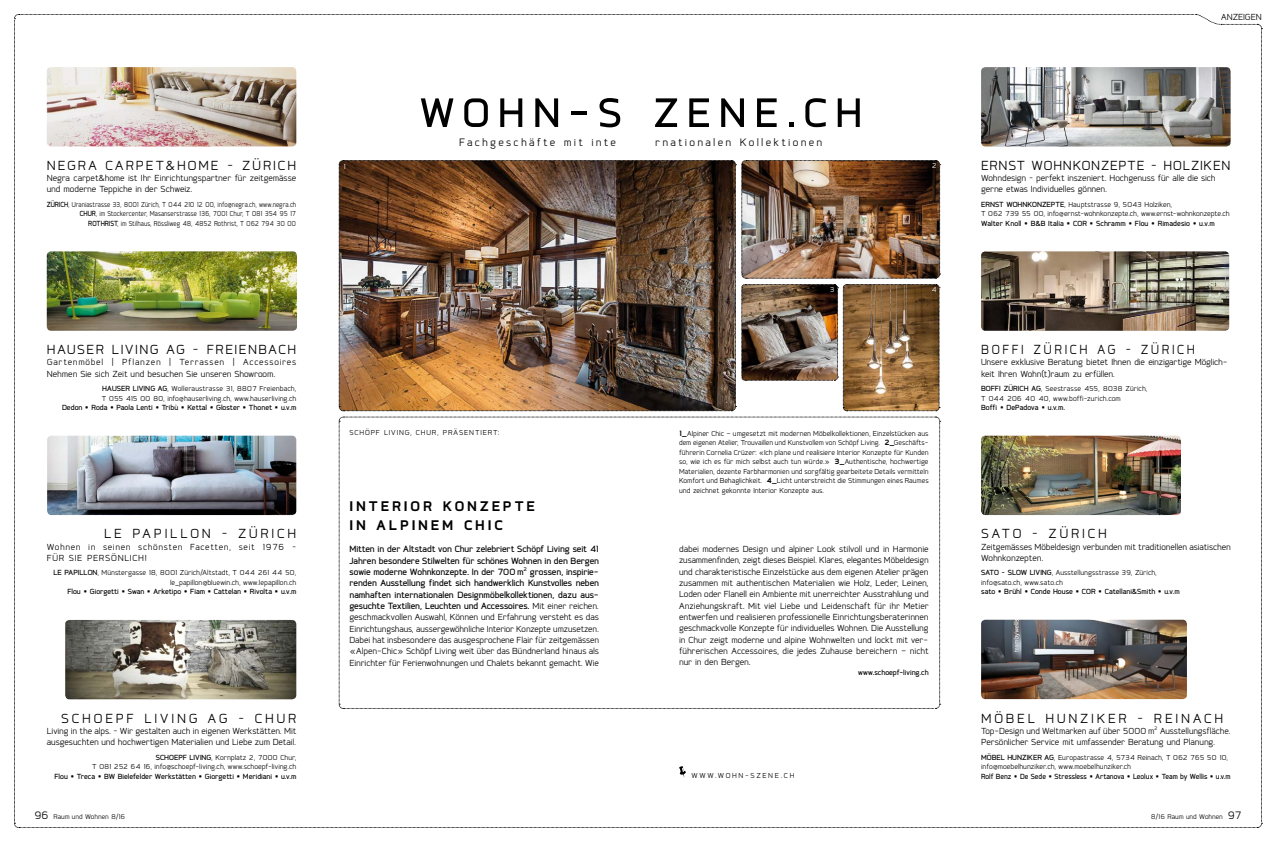
<style>
.page{position:relative;width:1276px;height:842px;background:#fff}
.page>*{position:absolute;margin:0;border:0;box-sizing:border-box;transform-origin:0 0}
.t1{font:500 50px "Coupe";letter-spacing:.16em;color:#000}
.t2{font:16.5px "Coupe";letter-spacing:.16em;color:#000}
.t3{font:700 16.5px/19px "Coupe";letter-spacing:.17em;color:#000}
.t4{font:16.5px "Coupe";letter-spacing:.045em;color:#000}
.t5{font:16.5px "Coupe";letter-spacing:.09em;color:#000}
.t6{font:16.5px "Coupe";letter-spacing:.16em;color:#000;scale:.93 1}
.t7{font:16.5px "Coupe";letter-spacing:.12em;color:#000}
.t8{font:13.5px "Coupe";letter-spacing:.165em;color:#000}
.t9{font:11px/11.3px "Coupe";letter-spacing:-.01em;color:#000}
.t10{font:500 11px/11.3px "Coupe";letter-spacing:-.005em;color:#000;text-align:justify}
.t11{font:11px/11.3px "Coupe";letter-spacing:.03em;color:#000}
.t12{font:11px/11.3px "Coupe";letter-spacing:.055em;color:#000}
.t13{font:9px/9.5px "Coupe";letter-spacing:-.005em;color:#000}
.t14{font:500 9px "Coupe";color:#000}
.t15{font:9px/9.5px "Coupe";letter-spacing:-.005em;color:#000;text-align:right;scale:.87 1}
.t16{font:500 9px "Coupe";color:#000;scale:.96 1}
.t17{font:9px "Coupe";letter-spacing:.095em;color:#000}
.t18{font:9px "Coupe";letter-spacing:.18em;color:#000}
.t19{font:9px "Coupe";color:#fff}
.t20{font:8.5px "Coupe";color:#000}
.s1{font-weight:500}
.s2{font-weight:700}
.s3{font-weight:400}
.s4{font-size:13.5px}
</style>
<div class="page">
<img style="left:14px;top:14px;width:1248px;height:814px">
<h2 class="t2" style="left:47px;top:157px;width:22px">Negra</h2>
<h2 class="t7" style="left:105px;top:157px;width:192px">carpet&amp;home – züri ch</h2>
<p class="t9" style="left:47px;top:172px;width:251px">Negra carpet&amp;home ist Ihr Einrichtungspartner für zeitgemässe und moderne Teppiche in der Schweiz.</p>
<p class="t15" style="left:47px;top:200px;width:288px"><span class="s1">Zürich</span>, Uraniastrasse 33, 8001 Zürich, T 044 210 12 00, info@negra.ch, www.negra.ch<br><span class="s1">Chur</span>, im Stockercenter, Masanserstrasse 136, 7001 Chur, T 081 354 95 17<br><span class="s1">Rothrist</span>, im Stilhaus, Rössliweg 48, 4852 Rothrist, T 062 794 30 00</p>
<h2 class="t5" style="left:47px;top:341px;width:241px">HAUSER LIVING AG – FREIENBACH</h2>
<p class="t11" style="left:47px;top:357px;width:251px">Gartenmöbel | Pflanzen | Terrassen | Accessoires<br>Nehmen Sie sich Zeit und besuchen Sie unseren Showroom.</p>
<p class="t13" style="left:102px;top:384px;width:196px"><span class="s1">HAUSER LIVING AG</span>, Wolleraustrasse 31, 8807 Freienbach,<br>T 055 415 00 80, info@hauserliving.ch, www.hauserliving.ch</p>
<p class="t14" style="left:62px;top:403px;width:236px">Dedon • Roda • Paola Lenti • Tribù • Kettal • Gloster • Thonet • u.v.m</p>
<h2 class="t2" style="left:104px;top:526px;width:183px">LE PAPILLON – ZÜRICH</h2>
<p class="t12" style="left:47px;top:541px;width:251px">Wohnen in seinen schönsten Facetten, seit 1976 –<br>Für Sie persönli</p>
<p class="t9" style="left:133px;top:552px;width:16px">ch!</p>
<p class="t13" style="left:54px;top:568px;width:244px;text-align:right"><span class="s1">LE PAPILLON</span>, Münstergasse 18, 8001 Zürich/Altstadt, T 044 261 44 50, le_papillon@bluewin.ch, www.lepapillon.ch</p>
<p class="t14" style="left:67px;top:587px;width:230px">Flou • Giorgetti • Swan • Arketipo • Fiam • Cattelan • Rivolta • u.v.m</p>
<h2 class="t2" style="left:61px;top:710px;width:22px">SCHO</h2>
<h2 class="t2" style="left:105px;top:710px;width:192px">EPF LIVING AG – CH UR</h2>
<p class="t9" style="left:47px;top:725px;width:251px">Living in the alps. – Wir gestalten auch in eigenen Werkstätten. Mit ausgesuchten und hochwertigen Materialien und Liebe zum Detail.</p>
<p class="t14" style="left:156px;top:753px;width:6px">SCHO</p>
<p class="t13" style="left:92px;top:752px;width:206px;text-align:right"><span class="s1">EPF LIVING</span>, Kornplatz 2, 7000 Chur,<br>T 081 252 64 16, info@schoepf-living.ch, www.schoepf-living.ch</p>
<p class="t14" style="left:54px;top:772px;width:243px">Flou • Treca • BW Bielefelder Werkstätten • Giorgetti • Meridiani • u.v.m</p>
<h1 class="t1" style="left:419px;top:87px;width:413px">WOH N-S ZENE.CH</h1>
<p class="t8" style="left:459px;top:136px;width:158px">Fachgeschäfte mit inte</p>
<p class="t8" style="left:655px;top:136px;width:169px">rnationalen Kollektionen</p>
<p class="t19" style="left:343px;top:162px;width:4px">1</p>
<p class="t19" style="left:932px;top:161px;width:6px">2</p>
<p class="t17" style="left:349px;top:428px;width:151px">SCHÖPF LIVING, CHUR, PRÄSENTIERT:</p>
<p class="t19" style="left:830px;top:285px;width:6px">3</p>
<p class="t19" style="left:931px;top:285px;width:7px">4</p>
<p class="t13" style="left:679px;top:429px;width:251px;text-align:justify"><span class="s2">1_</span>Alpiner Chic — umgesetzt mit modernen Möbelkollektionen, Einzelstücken aus dem eigenen Atelier, Trouvaillen und Kunstvollem von Schöpf Living. <span class="s2">2_</span>Geschäfts&shy;führerin Cornelia Crüzer: «Ich plane und realisiere Interior Konzepte für Kunden so, wie ich es für mich selbst auch tun würde.» <span class="s2">3_</span>Authentische, hochwertige Materialien, dezente Farbharmonien und sorgfältig gearbeitete Details vermitteln Komfort und Behaglichkeit. <span class="s2">4_</span>Licht unterstreicht die Stimmungen eines Raumes und zeichnet gekonnte Interior Konzepte aus.</p>
<h2 class="t3" style="left:349px;top:496px;width:187px">INTERIOR KONZEPTE<br>IN ALPINEM CHIC</h2>
<p class="t10" style="left:349px;top:543px;width:251px">Mitten in der Altstadt von Chur zelebriert Schöpf Living seit 41<br>Jahren besondere Stilwelten für schönes Wohnen in den Bergen sowie moderne Wohnkonzepte. In der 700m<sup>2</sup> grossen, inspirie&shy;renden Ausstellung findet sich handwerklich Kunstvolles neben namhaften internationalen Designmöbelkollektionen, dazu aus&shy;gesuchte Textilien, Leuchten und Accessoires. <span class="s3">Mit einer reichen. geschmackvollen Auswahl, Können und Erfahrung versteht es das Einrichtungshaus, aussergewöhnliche Interior Konzepte umzusetzen.<br>Dabei hat insbesondere das ausgesprochene Flair für zeitgemässen «Alpen-Chic» Schöpf Living weit über das Bündnerland hinaus als Einrichter für Ferienwohnungen und Chalets bekannt gemacht. Wie</span></p>
<p class="t9" style="left:679px;top:543px;width:251px;text-align:justify">dabei modernes Design und alpiner Look stilvoll und in Harmonie zusammenfinden, zeigt dieses Beispiel. Klares, elegantes Möbeldesign und charakteristische Einzelstücke aus dem eigenen Atelier prägen zusammen mit authentischen Materialien wie Holz, Leder, Leinen, Loden oder Flanell ein Ambiente mit unerreichter Ausstrahlung und Anziehungskraft. Mit viel Liebe und Leidenschaft für ihr Metier entwerfen und realisieren professionelle Einrichtungsberaterinnen geschmackvolle Konzepte für individuelles Wohnen. Die Ausstellung in Chur zeigt moderne und alpine Wohnwelten und lockt mit ver&shy;führerischen Accessoires, die jedes Zuhause bereichern — nicht nur in den Bergen.</p>
<p class="t14" style="left:858px;top:668px;width:72px">www.schoepf-living.ch</p>
<p class="t18" style="left:691px;top:771px;width:99px">WWW.WOH N-SZENE.CH</p>
<p class="t9" style="left:1221px;top:12px;width:42px">ANZEIGEN</p>
<h2 class="t4" style="left:981px;top:157px;width:251px">ERNST WOHNKONZEPTE – HOLZIKEN</h2>
<p class="t9" style="left:981px;top:172px;width:236px">Wohndesign – perfekt inszeniert. Hochgenuss für alle die sich gerne etwas Individuelles gönnen.</p>
<p class="t13" style="left:981px;top:200px;width:250px"><span class="s1">ERNST WOHNKONZEPTE</span>, Hauptstrasse 9, 5043 Holziken,<br>T 062 739 55 00, info@ernst-wohnkonzepte.ch, www.ernst-wohnkonzepte.ch</p>
<p class="t14" style="left:981px;top:219px;width:98px">Walter Knoll • B&amp;B Italia • COR</p>
<p class="t14" style="left:1089px;top:219px;width:127px">• Schramm • Flou • Rimadesio • u.v.m</p>
<h2 class="t6" style="left:981px;top:341px;width:221px">BOFFI ZÜRICH AG – ZÜRICH</h2>
<p class="t9" style="left:981px;top:357px;width:248px">Unsere exklusive Beratung bietet Ihnen die einzigartige Möglich&shy;keit Ihren Wohn(t)raum zu erfüllen.</p>
<p class="t14" style="left:981px;top:384px;width:33px">BOFFI ZÜRICH</p>
<p class="t13" style="left:981px;top:384px;width:168px;text-indent:51px"><span class="s1">AG</span>, Seestrasse 455, 8038 Zürich,<br>T 044 206 40 40, www.boffi-zurich.com</p>
<p class="t14" style="left:981px;top:403px;width:85px">Boffi • DePadova • u.v.m.</p>
<h2 class="t2" style="left:981px;top:526px;width:31px">SATO</h2>
<h2 class="t2" style="left:1032px;top:526px;width:66px">– ZÜRICH</h2>
<p class="t9" style="left:981px;top:541px;width:251px">Zeitgemässes Möbeldesign verbunden mit traditionellen asiatischen<br>Wohnkonzepten.</p>
<p class="t13" style="left:981px;top:568px;width:177px"><span class="s1">SATO – SLOW LIVING</span>, Ausstellungsstrasse 39, Zürich, info@sato.ch, www.sato.ch</p>
<p class="t14" style="left:981px;top:587px;width:107px">sato • Brühl • Conde House • COR</p>
<p class="t14" style="left:1098px;top:587px;width:83px">• Catellani&amp;Smith • u.v.m</p>
<h2 class="t2" style="left:981px;top:710px;width:233px">M ÖBEL H UNZIKER – REINACH</h2>
<p class="t9" style="left:981px;top:725px;width:251px">Top-Design und Weltmarken auf über 5000m<sup>2</sup> Ausstellungsfläche.<br>Persönlicher Service mit umfassender Beratung und Planung.</p>
<p class="t13" style="left:981px;top:752px;width:249px"><span class="s1">MÖBEL HUNZIKER AG</span>, Europastrasse 4, 5734 Reinach, T 062 765 50 10, info@moebelhunziker.ch, www.moebelhunziker.ch</p>
<p class="t16" style="left:981px;top:772px;width:261px">Rolf Benz • De Sede • Stressless • Artanova • Leolux • Team by Wellis • u.v.m</p>
<p class="t20" style="left:34px;top:813px;width:93px"><span class="s4">96</span> Raum und Wohnen 8/16</p>
<p class="t20" style="left:1150px;top:813px;width:93px">8/16 Raum und Wohnen <span class="s4">97</span></p>
</div>
